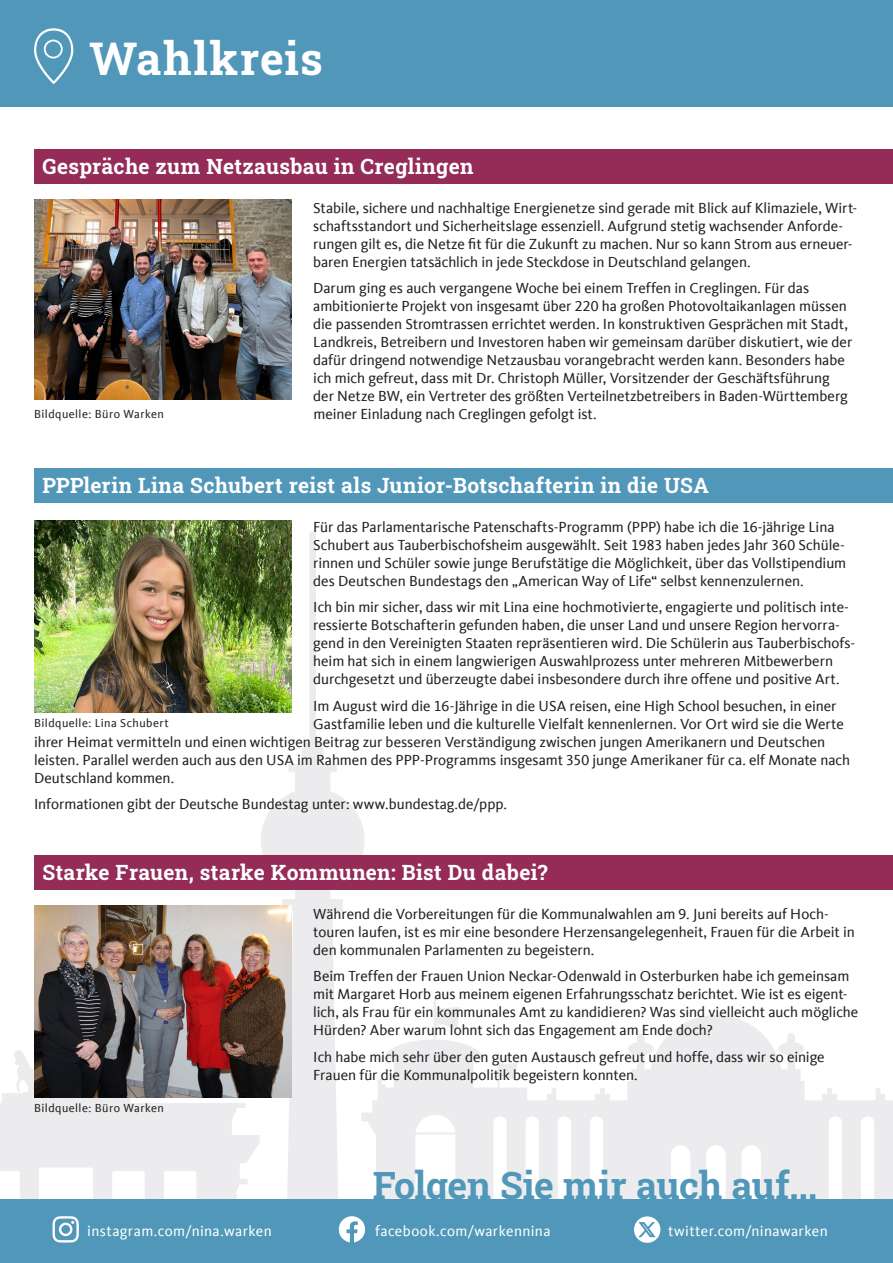
<style>
.page{position:relative;width:893px;height:1263px;background:#fff}
.page>*{position:absolute;margin:0;border:0;box-sizing:border-box;transform-origin:0 0}
.t1{font:700 45px "Roboto Slab";letter-spacing:.025em;color:#fff}
.t2{font:700 37.5px "Roboto Slab";letter-spacing:-.01em;color:#5097ba}
.t3{font:700 21px "Roboto Slab";letter-spacing:.015em;color:#fff}
.t4{font:15px/18px "CDU Kievit Tab";letter-spacing:-.005em;color:#231f20}
.t5{font:15px "CDU Kievit Tab";letter-spacing:.025em;color:#fff}
.t6{font:12px "CDU Kievit Tab";letter-spacing:.035em;color:#231f20}
</style>
<div class="page">
<svg style="left:365px;top:999px;width:528px;height:200px;fill:#ececee"></svg>
<svg style="left:0;top:1050px;width:260px;height:149px;fill:#ececee"></svg>
<svg style="left:261px;top:532px;width:104px;height:667px"></svg>
<div style="left:0;top:1199px;width:893px;height:64px;background:#5097ba"></div>
<svg style="left:53px;top:1216px;width:26px;height:26px"></svg>
<svg style="left:339px;top:1216px;width:26px;height:26px"></svg>
<div style="left:634px;top:1216px;width:26px;height:27px;background:#fff;border-radius:50%"></div>
<svg style="left:639px;top:1222px;width:16px;height:15px"></svg>
<div style="left:0;top:0;width:893px;height:106px;background:#5097ba"></div>
<svg style="left:34px;top:28px;width:39px;height:56px"></svg>
<div style="left:44px;top:40px;width:19px;height:19px;border:2px solid #fff;border-radius:50%"></div>
<div style="left:34px;top:468px;width:859px;height:35px;background:#5097ba"></div>
<img style="left:34px;top:521px;width:258px;height:191px">
<div style="left:34px;top:855px;width:859px;height:35px;background:#942c57"></div>
<img style="left:34px;top:906px;width:258px;height:191px">
<div style="left:34px;top:149px;width:859px;height:35px;background:#942c57"></div>
<img style="left:34px;top:200px;width:258px;height:200px">
<p class="t1" style="left:89px;top:28px;width:235px">Wahlkreis</p>
<p class="t3" style="left:43px;top:152px;width:432px">Gespräche zum Netzausbau in Creglingen</p>
<p class="t4" style="left:313px;top:199px;width:546px">Stabile, sichere und nachhaltige Energienetze sind gerade mit Blick auf Klimaziele, Wirt&shy;schaftsstandort und Sicherheitslage essenziell. Aufgrund stetig wachsender Anforde&shy;rungen gilt es, die Netze fit für die Zukunft zu machen. Nur so kann Strom aus erneuer&shy;baren Energien tatsächlich in jede Steckdose in Deutschland gelangen.</p>
<p class="t4" style="left:313px;top:279px;width:541px">Darum ging es auch vergangene Woche bei einem Treffen in Creglingen. Für das ambitionierte Projekt von insgesamt über 220 ha großen Photovoltaikanlagen müssen die passenden Stromtrassen errichtet werden. In konstruktiven Gesprächen mit Stadt, Landkreis, Betreibern und Investoren haben wir gemeinsam darüber diskutiert, wie der dafür dringend notwendige Netzausbau vorangebracht werden kann. Besonders habe ich mich gefreut, dass mit Dr. Christoph Müller, Vorsitzender der Geschäftsführung der Netze BW, ein Vertreter des größten Verteilnetzbetreibers in Baden-Württemberg</p>
<p class="t6" style="left:34px;top:407px;width:131px">Bildquelle: Büro Warken</p>
<p class="t4" style="left:313px;top:405px;width:285px">meiner Einladung nach Creglingen gefolgt ist.</p>
<p class="t3" style="left:43px;top:471px;width:668px">PPPlerin Lina Schubert reist als Junior-Botschafterin in die USA</p>
<p class="t4" style="left:313px;top:518px;width:534px">Für das Parlamentarische Patenschafts-Programm (PPP) habe ich die 16-jährige Lina Schubert aus Tauberbischofsheim ausgewählt. Seit 1983 haben jedes Jahr 360 Schüle&shy;rinnen und Schüler sowie junge Berufstätige die Möglichkeit, über das Vollstipendium des Deutschen Bundestags den „American Way of Life“ selbst kennenzulernen.</p>
<p class="t4" style="left:313px;top:598px;width:543px">Ich bin mir sicher, dass wir mit Lina eine hochmotivierte, engagierte und politisch inte&shy;ressierte Botschafterin gefunden haben, die unser Land und unsere Region hervorra&shy;gend in den Vereinigten Staaten repräsentieren wird. Die Schülerin aus Tauberbischofs&shy;heim hat sich in einem langwierigen Auswahlprozess unter mehreren Mitbewerbern durchgesetzt und überzeugte dabei insbesondere durch ihre offene und positive Art.</p>
<p class="t4" style="left:313px;top:697px;width:525px">Im August wird die 16-Jährige in die USA reisen, eine High School besuchen, in einer</p>
<p class="t4" style="left:313px;top:715px;width:532px">Gastfamilie leben und die kulturelle Vielfalt kennenlernen. Vor Ort wird sie die Werte</p>
<p class="t4" style="left:34px;top:733px;width:793px">ihrer Heimat vermitteln und einen wichtigen Beitrag zur besseren Verständigung zwischen jungen Amerikanern und Deutschen</p>
<p class="t4" style="left:34px;top:751px;width:818px">leisten. Parallel werden auch aus den USA im Rahmen des PPP-Programms insgesamt 350 junge Amerikaner für ca. elf Monate nach</p>
<p class="t4" style="left:34px;top:769px;width:142px">Deutschland kommen.</p>
<p class="t4" style="left:34px;top:795px;width:474px">Informationen gibt der Deutsche Bundestag unter: www.bundestag.de/ppp.</p>
<p class="t6" style="left:34px;top:716px;width:136px">Bildquelle: Lina Schubert</p>
<p class="t3" style="left:43px;top:858px;width:506px">Starke Frauen, starke Kommunen: Bist Du dabei?</p>
<p class="t4" style="left:313px;top:905px;width:543px">Während die Vorbereitungen für die Kommunalwahlen am 9. Juni bereits auf Hoch&shy;touren laufen, ist es mir eine besondere Herzensangelegenheit, Frauen für die Arbeit in den kommunalen Parlamenten zu begeistern.</p>
<p class="t4" style="left:313px;top:967px;width:547px">Beim Treffen der Frauen Union Neckar-Odenwald in Osterburken habe ich gemeinsam mit Margaret Horb aus meinem eigenen Erfahrungsschatz berichtet. Wie ist es eigent&shy;lich, als Frau für ein kommunales Amt zu kandidieren? Was sind vielleicht auch mögliche Hürden? Aber warum lohnt sich das Engagement am Ende doch?</p>
<p class="t4" style="left:313px;top:1048px;width:513px">Ich habe mich sehr über den guten Austausch gefreut und hoffe, dass wir so einige<br>Frauen für die Kommunalpolitik begeistern konnten.</p>
<p class="t6" style="left:34px;top:1101px;width:131px">Bildquelle: Büro Warken</p>
<p class="t2" style="left:373px;top:1160px;width:446px">Folgen Sie mir auch auf...</p>
<p class="t5" style="left:87px;top:1222px;width:186px">instagram.com/nina.warken</p>
<p class="t5" style="left:375px;top:1222px;width:177px">facebook.com/warkennina</p>
<p class="t5" style="left:668px;top:1222px;width:161px">twitter.com/ninawarken</p>
</div>
